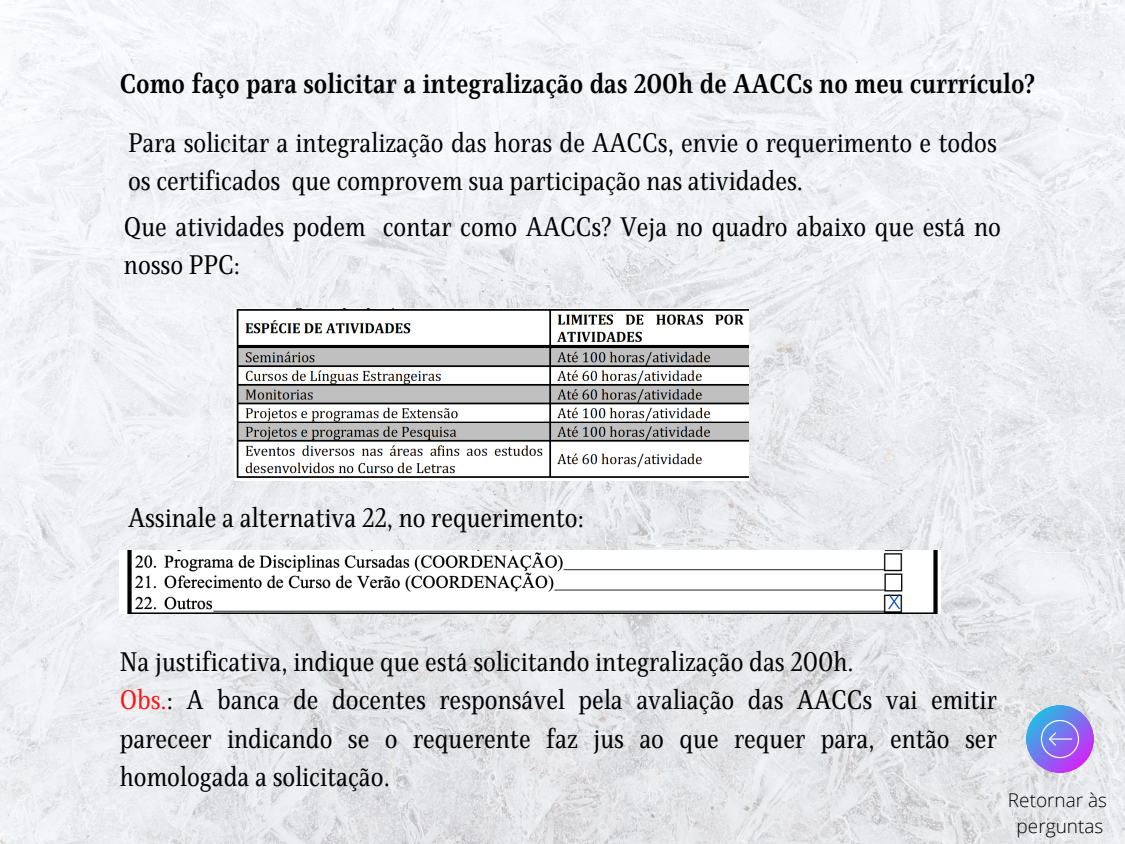
<style>
.page{position:relative;width:1125px;height:844px;background:#fff}
.page>*{position:absolute;margin:0;border:0;box-sizing:border-box;transform-origin:0 0}
.t1{font:27.5px/38.2px "Singel";color:#000}
.t2{font:700 27.5px "Singel";color:#000}
.t3{font:300 27.5px "Open Sans";color:#004aad}
.t4{font:300 19px/26.2px "Open Sans";color:#000;text-align:center}
.s1{color:#ff1616}
</style>
<div class="page">
<img style="left:0;top:0;width:1125px;height:844px">
<img style="left:234px;top:308px;width:515px;height:172px">
<img style="left:120px;top:551px;width:820px;height:63px">
<svg style="left:1026px;top:705px;width:68px;height:68px;background:#978fed"></svg>
<p class="t2" style="left:120px;top:67px;width:917px">Como faço para solicitar a integralização das 200h de AACCs no meu currrículo?</p>
<p class="t1" style="left:128px;top:124px;width:870px">Para solicitar a integralização das horas de AACCs, envie o requerimento e todos os certificados que comprovem sua participação nas atividades.</p>
<p class="t1" style="left:124px;top:208px;width:878px">Que atividades podem contar como AACCs? Veja no quadro abaixo que está no nosso PPC:</p>
<p class="t1" style="left:128px;top:499px;width:457px">Assinale a alternativa 22, no requerimento:</p>
<p class="t3" style="left:888px;top:580px;width:15px">x</p>
<p class="t1" style="left:120px;top:643px;width:879px">Na justificativa, indique que está solicitando integralização das 200h.<br><span class="s1">Obs.</span>: A banca de docentes responsável pela avaliação das AACCs vai emitir pareceer indicando se o requerente faz jus ao que requer para, então ser homologada a solicitação.</p>
<p class="t4" style="left:1008px;top:786px;width:101px">Retornar às perguntas</p>
</div>
